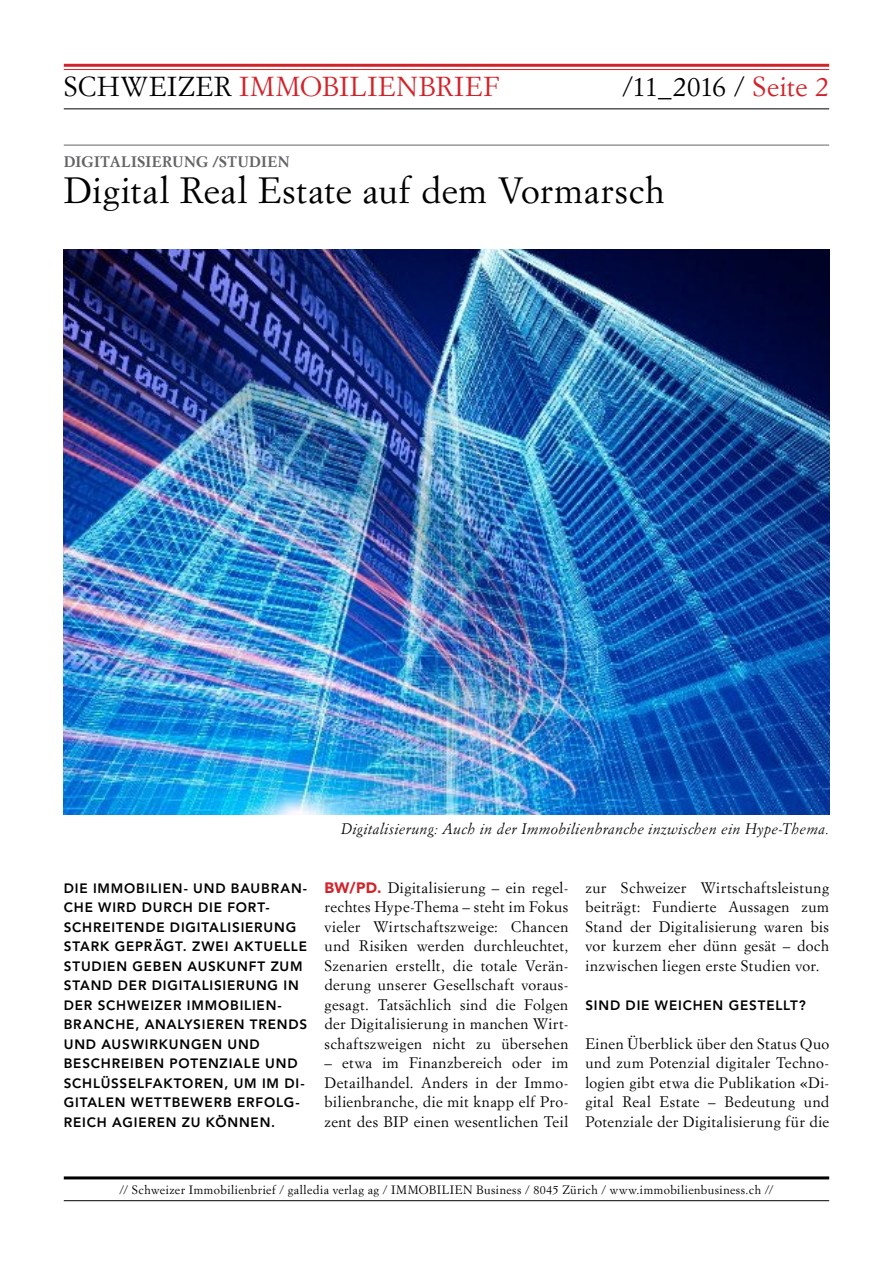
<style>
.page{position:relative;width:893px;height:1263px;background:#fff}
.page>*{position:absolute;margin:0;border:0;box-sizing:border-box;transform-origin:0 0}
.t1{font:36px "Simoncini Garamond Std";letter-spacing:.02em;color:#000}
.t2{font:27px "Simoncini Garamond Std";letter-spacing:.03em;color:#d2232a}
.t3{font:27px "Simoncini Garamond Std";letter-spacing:.005em;color:#000}
.t4{font:15px/19.5px "Simoncini Garamond Std";letter-spacing:.035em;color:#000;text-align:justify}
.t5{font:italic 15px "Simoncini Garamond Std";letter-spacing:.02em;color:#000}
.t6{font:700 15px "Simoncini Garamond Std";letter-spacing:.015em;color:#636466}
.t7{font:800 13.5px/19.5px "Avenir LT Std";letter-spacing:.06em;color:#000}
.t8{font:12px "Simoncini Garamond Std";letter-spacing:.04em;color:#000}
.s1{color:#000}
.s2{color:#d2232a}
.s3{font-family:"Avenir LT Std";font-weight:900;color:#d2232a}
</style>
<div class="page">
<hr style="left:64px;top:1176px;width:765px;height:3px;background:#000">
<hr style="left:64px;top:1200px;width:765px;height:1px;background:#000">
<hr style="left:64px;top:64px;width:765px;height:3px;background:#d2232a">
<hr style="left:64px;top:69px;width:765px;height:1px;background:#d2232a">
<hr style="left:64px;top:108px;width:765px;height:1px;background:#000">
<hr style="left:64px;top:145px;width:765px;height:1px;background:#636466">
<img style="left:64px;top:249px;width:765px;height:565px">
<h2 class="t2" style="left:64px;top:70px;width:437px"><span class="s1">SCHWEIZER</span> IMMOBILIENBRIEF</h2>
<h2 class="t3" style="left:622px;top:70px;width:208px">/11_2016 / <span class="s2">Seite 2</span></h2>
<p class="t6" style="left:64px;top:152px;width:227px">DIGITALISIERUNG /STUDIEN</p>
<h1 class="t1" style="left:64px;top:168px;width:602px">Digital Real Estate auf dem Vormarsch</h1>
<p class="t5" style="left:341px;top:820px;width:490px">Digitalisierung: Auch in der Immobilienbranche inzwischen ein Hype-Thema.</p>
<p class="t7" style="left:64px;top:878px;width:245px">DIE IMMOBILIEN- UND BAUBRAN-<br>CHE WIRD DURCH DIE FORT-<br>SCHREITENDE DIGITALISIERUNG<br>STARK GEPRÄGT. ZWEI AKTUELLE<br>STUDIEN GEBEN AUSKUNFT ZUM<br>STAND DER DIGITALISIERUNG IN<br>DER SCHWEIZER IMMOBILIEN-<br>BRANCHE, ANALYSIEREN TRENDS<br>UND AUSWIRKUNGEN UND<br>BESCHREIBEN POTENZIALE UND<br>SCHLÜSSELFAKTOREN, UM IM DI-<br>GITALEN WETTBEWERB ERFOLG-<br>REICH AGIEREN ZU KÖNNEN.</p>
<p class="t4" style="left:325px;top:877px;width:245px"><span class="s3">BW/PD.</span> Digitalisierung – ein regel&shy;rechtes Hype-Thema – steht im Fokus vieler Wirtschaftszweige: Chancen und Risiken werden durchleuchtet, Szenarien erstellt, die totale Verän&shy;derung unserer Gesellschaft voraus&shy;gesagt. Tatsächlich sind die Folgen der Digitalisierung in manchen Wirt&shy;schaftszweigen nicht zu übersehen</p>
<p class="t4" style="left:325px;top:1053px;width:245px">– etwa im Finanzbereich oder im Detailhandel. Anders in der Immo&shy;bilienbranche, die mit knapp elf Pro&shy;zent des BIP einen wesentlichen Teil</p>
<p class="t4" style="left:585px;top:877px;width:245px">zur Schweizer Wirtschaftsleistung beiträgt: Fundierte Aussagen zum Stand der Digitalisierung waren bis vor kurzem eher dünn gesät – doch inzwischen liegen erste Studien vor.</p>
<p class="t7" style="left:585px;top:995px;width:222px">SIND DIE WEICHEN GESTELLT?</p>
<p class="t4" style="left:585px;top:1033px;width:245px">Einen Überblick über den Status Quo und zum Potenzial digitaler Techno&shy;logien gibt etwa die Publikation «Di&shy;gital Real Estate – Bedeutung und Potenziale der Digitalisierung für die</p>
<p class="t8" style="left:120px;top:1183px;width:655px">// Schweizer Immobilienbrief / galledia verlag ag / IMMOBILIEN Business / 8045 Zürich / www.immobilienbusiness.ch //</p>
</div>
